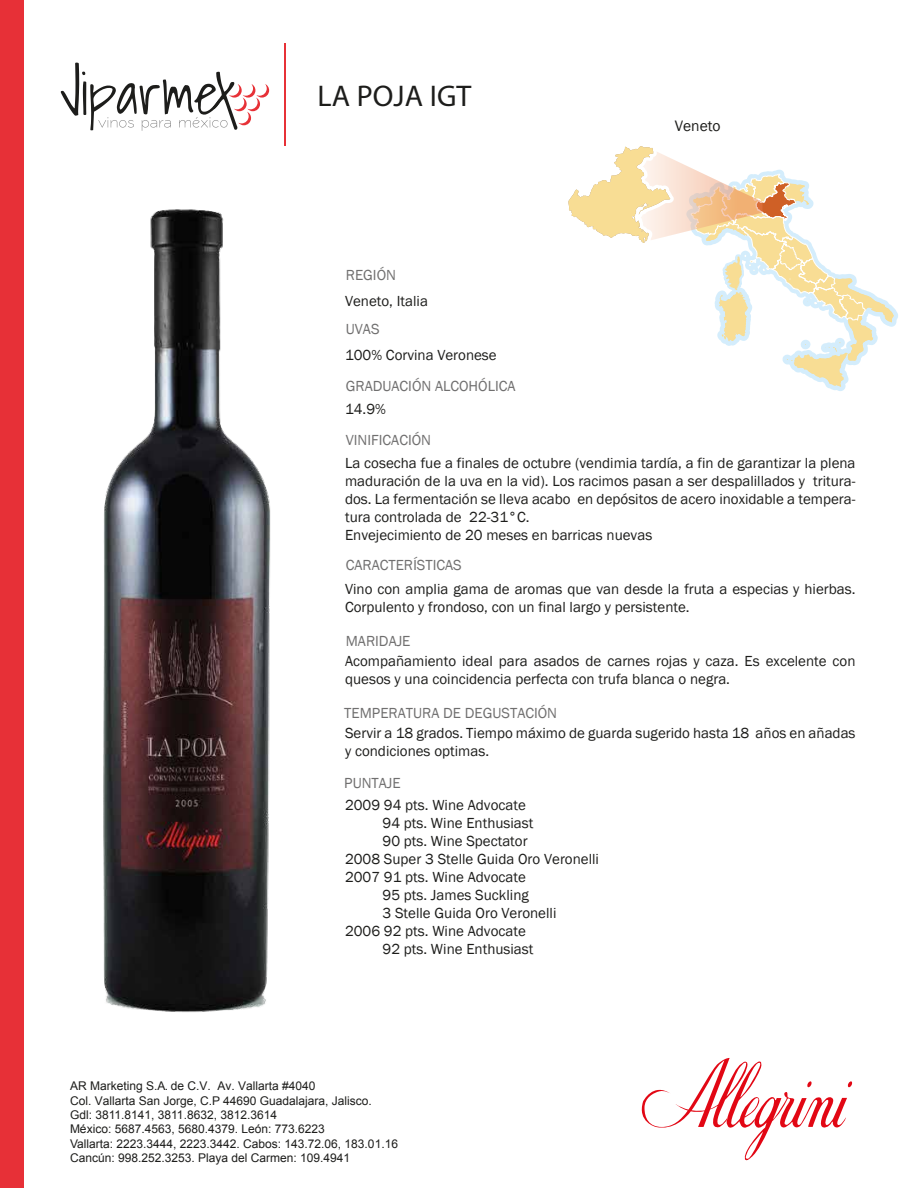
<style>
.page{position:relative;width:918px;height:1188px;background:#fff}
.page>*{position:absolute;margin:0;border:0;box-sizing:border-box;transform-origin:0 0}
.t1{font:30px "Myriad";letter-spacing:.005em;color:#1d1d1b}
.t2{font:15.6px "Franklin Gothic";color:#1d1d1b}
.t3{font:15px/18px "Franklin Gothic";color:#1d1d1b}
.t4{font:15px "Franklin Gothic";color:#706f6f}
.t5{font:12px/14.4px "Arial";color:#1d1d1b}
</style>
<div class="page">
<svg style="left:61px;top:63px;width:208px;height:68px"></svg>
<hr style="left:285px;top:43px;width:1px;height:103px;background:#e73137">
<div style="left:0;top:0;width:24px;height:1188px;background:#e73037"></div>
<svg style="left:568px;top:146px;width:326px;height:241px"></svg>
<svg style="left:641px;top:1058px;width:211px;height:103px"></svg>
<img style="left:103px;top:209px;width:168px;height:803px">
<h1 class="t1" style="left:318px;top:77px;width:155px">LA POJA IGT</h1>
<p class="t4" style="left:346px;top:266px;width:52px">REGIÓN</p>
<p class="t3" style="left:345px;top:292px;width:84px">Veneto, Italia</p>
<p class="t4" style="left:346px;top:320px;width:35px">UVAS</p>
<p class="t3" style="left:345px;top:346px;width:153px">100% Corvina Veronese</p>
<p class="t4" style="left:346px;top:377px;width:171px">GRADUACIÓN ALCOHÓLICA</p>
<p class="t3" style="left:345px;top:400px;width:42px">14.9%</p>
<p class="t4" style="left:346px;top:431px;width:87px">VINIFICACIÓN</p>
<p class="t2" style="left:675px;top:116px;width:47px">Veneto</p>
<p class="t3" style="left:345px;top:454px;width:512px">La cosecha fue a finales de octubre (vendimia tardía, a fin de garantizar la plena maduración de la uva en la vid). Los racimos pasan a ser despalillados y tritura&shy;dos. La fermentación se lleva acabo en depósitos de acero inoxidable a tempera&shy;tura controlada de 22-31°C.<br>Envejecimiento de 20 meses en barricas nuevas</p>
<p class="t4" style="left:346px;top:555px;width:117px">CARACTERÍSTICAS</p>
<p class="t3" style="left:345px;top:580px;width:512px">Vino con amplia gama de aromas que van desde la fruta a especias y hierbas.<br>Corpulento y frondoso, con un final largo y persistente.</p>
<p class="t4" style="left:346px;top:631px;width:66px">MARIDAJE</p>
<p class="t3" style="left:345px;top:652px;width:512px">Acompañamiento ideal para asados de carnes rojas y caza. Es excelente con quesos y una coincidencia perfecta con trufa blanca o negra.</p>
<p class="t4" style="left:344px;top:703px;width:214px">TEMPERATURA DE DEGUSTACIÓN</p>
<p class="t3" style="left:345px;top:724px;width:512px">Servir a 18 grados. Tiempo máximo de guarda sugerido hasta 18 años en añadas y condiciones optimas.</p>
<p class="t4" style="left:344px;top:774px;width:58px">PUNTAJE</p>
<p class="t3" style="left:345px;top:796px;width:182px">2009 94 pts. Wine Advocate</p>
<p class="t3" style="left:383px;top:814px;width:152px">94 pts. Wine Enthusiast</p>
<p class="t3" style="left:383px;top:832px;width:147px">90 pts. Wine Spectator</p>
<p class="t3" style="left:345px;top:850px;width:255px">2008 Super 3 Stelle Guida Oro Veronelli</p>
<p class="t3" style="left:345px;top:868px;width:182px">2007 91 pts. Wine Advocate</p>
<p class="t3" style="left:383px;top:886px;width:148px">95 pts. James Suckling</p>
<p class="t3" style="left:383px;top:904px;width:175px">3 Stelle Guida Oro Veronelli</p>
<p class="t3" style="left:345px;top:922px;width:182px">2006 92 pts. Wine Advocate</p>
<p class="t3" style="left:383px;top:940px;width:152px">92 pts. Wine Enthusiast</p>
<p class="t5" style="left:70px;top:1079px;width:330px">AR Marketing S.A. de C.V. Av. Vallarta #4040<br>Col. Vallarta San Jorge, C.P 44690 Guadalajara, Jalisco.<br>Gdl: 3811.8141, 3811.8632, 3812.3614<br>México: 5687.4563, 5680.4379. León: 773.6223<br>Vallarta: 2223.3444, 2223.3442. Cabos: 143.72.06, 183.01.16<br>Cancún: 998.252.3253. Playa del Carmen: 109.4941</p>
</div>
